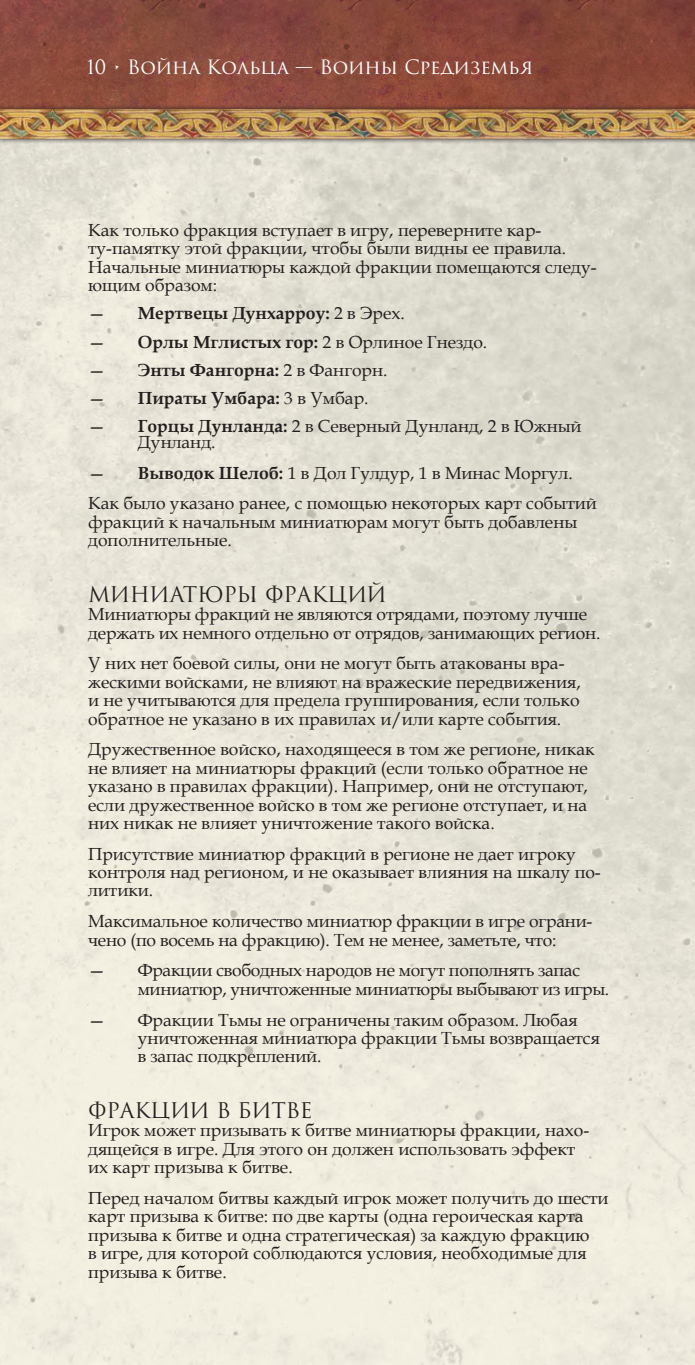
<style>
.page{position:relative;width:695px;height:1365px;background:#fff}
.page>*{position:absolute;margin:0;border:0;box-sizing:border-box;transform-origin:0 0}
.t1{font:21px "Trajan Pro 3";letter-spacing:-.005em;color:#241f1f}
.t2{font:19.25px "Trajan Pro 3";color:#fff}
.t3{font:17.5px/18.4px "Book Antiqua";color:#241f1f}
.t4{font:700 17.5px "Book Antiqua";color:#241f1f}
.s1{font-weight:400}
.s2{font-weight:700}
</style>
<div class="page">
<img style="left:0;top:0;width:694px;height:1364px">
<svg style="left:0;top:104px;width:694px;height:40px;background:#9b7b6c"></svg>
<img style="left:0;top:110px;width:694px;height:29px">
<p class="t2" style="left:87px;top:54px;width:448px">10 • Война Кольца — Воины Средиземья</p>
<p class="t3" style="left:88px;top:220px;width:510px">Как только фракция вступает в игру, переверните кар&shy;ту-памятку этой фракции, чтобы были видны ее правила.<br>Начальные миниатюры каждой фракции помещаются следу&shy;ющим образом:</p>
<p class="t4" style="left:88px;top:301px;width:318px"><span class="s1">—</span> Мертвецы Дунхарроу: <span class="s1">2 в Эрех.</span></p>
<p class="t3" style="left:88px;top:332px;width:400px">— <span class="s2">Орлы Мглистых гор:</span> 2 в Орлиное Гнездо.</p>
<p class="t4" style="left:88px;top:358px;width:301px"><span class="s1">—</span> Энты Фангорна: <span class="s1">2 в Фангорн.</span></p>
<p class="t4" style="left:88px;top:386px;width:282px"><span class="s1">—</span> Пираты Умбара: <span class="s1">3 в Умбар.</span></p>
<p class="t3" style="left:138px;top:418px;width:445px;line-height:15.8px;text-indent:-50px">— <span class="s2">Горцы Дунланда:</span> 2 в Северный Дунланд, 2 в Южный<br>Дунланд.</p>
<p class="t3" style="left:88px;top:457px;width:510px;line-height:30.8px">— <span class="s2">Выводок Шелоб:</span> 1 в Дол Гулдур, 1 в Минас Моргул.<br>Как было указано ранее, с помощью некоторых карт событий</p>
<p class="t3" style="left:88px;top:512px;width:490px">фракций к начальным миниатюрам могут быть добавлены дополнительные.</p>
<p class="t1" style="left:88px;top:579px;width:300px">МИНИАТЮРЫ ФРАКЦИЙ</p>
<p class="t3" style="left:88px;top:604px;width:513px">Миниатюры фракций не являются отрядами, поэтому лучше держать их немного отдельно от отрядов, занимающих регион.</p>
<p class="t3" style="left:88px;top:653px;width:494px">У них нет боевой силы, они не могут быть атакованы вра&shy;жескими войсками, не влияют на вражеские передвижения, и не учитываются для предела группирования, если только обратное не указано в их правилах и/или карте события.</p>
<p class="t3" style="left:88px;top:739px;width:508px">Дружественное войско, находящееся в том же регионе, никак не влияет на миниатюры фракций (если только обратное не указано в правилах фракции). Например, они не отступают, если дружественное войско в том же регионе отступает, и на них никак не влияет уничтожение такого войска.</p>
<p class="t3" style="left:88px;top:844px;width:514px">Присутствие миниатюр фракций в регионе не дает игроку контроля над регионом, и не оказывает влияния на шкалу по&shy;литики.</p>
<p class="t3" style="left:88px;top:911px;width:505px">Максимальное количество миниатюр фракции в игре ограни&shy;чено (по восемь на фракцию). Тем не менее, заметьте, что:</p>
<p class="t3" style="left:138px;top:960px;width:473px;text-indent:-50px">— Фракции свободных народов не могут пополнять запас миниатюр, уничтоженные миниатюры выбывают из игры.</p>
<p class="t3" style="left:138px;top:1010px;width:463px;text-indent:-50px">— Фракции Тьмы не ограничены таким образом. Любая уничтоженная миниатюра фракции Тьмы возвращается в запас подкреплений.</p>
<p class="t1" style="left:88px;top:1095px;width:226px">ФРАКЦИИ В БИТВЕ</p>
<p class="t3" style="left:88px;top:1120px;width:502px">Игрок может призывать к битве миниатюры фракции, нахо&shy;дящейся в игре. Для этого он должен использовать эффект их карт призыва к битве.</p>
<p class="t3" style="left:88px;top:1188px;width:522px">Перед началом битвы каждый игрок может получить до шести карт призыва к битве: по две карты (одна героическая карта призыва к битве и одна стратегическая) за каждую фракцию<br>в игре, для которой соблюдаются условия, необходимые для призыва к битве.</p>
</div>
